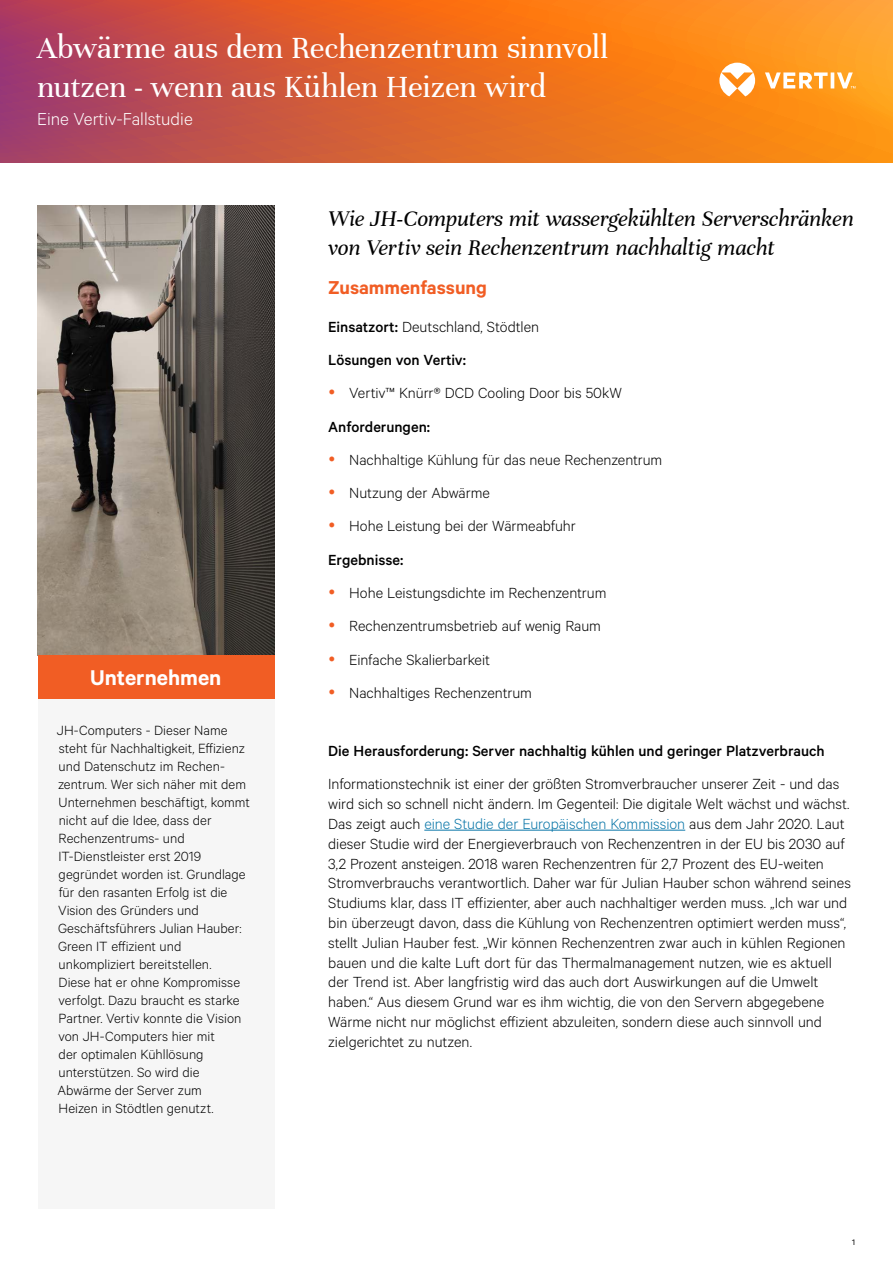
<style>
.page{position:relative;width:893px;height:1263px;background:#fff}
.page>*{position:absolute;margin:0;border:0;box-sizing:border-box;transform-origin:0 0}
.t1{font:33px/39.6px "Unna";letter-spacing:-.01em;color:#fff}
.t2{font:italic 24px/28.8px "Unna";letter-spacing:-.005em;color:#000}
.t3{font:600 24px "Calibre";color:#fff}
.t4{font:600 21px "Calibre";letter-spacing:-.005em;color:#f15d24}
.t5{font:300 19.5px "Calibre";color:#fff}
.t6{font:300 16.5px/19.8px "Calibre";letter-spacing:-.005em;color:#000}
.t7{font:500 16.5px/33.3px "Calibre";color:#000}
.t8{font:300 15px/18px "Calibre";color:#000}
.t9{font:9px "Calibre";color:#000}
.s1{font-weight:300}
.s2{color:#0976a8}
</style>
<div class="page">
<svg style="left:0;top:0;width:893px;height:162px;background:#de692f"></svg>
<svg style="left:719px;top:63px;width:136px;height:33px"></svg>
<img style="left:37px;top:205px;width:237px;height:450px">
<hr style="left:424px;top:830px;width:261px;height:1px;background:#0976a8">
<div style="left:38px;top:699px;width:236px;height:510px;background:#f6f6f6"></div>
<div style="left:38px;top:655px;width:236px;height:44px;background:#f15d24"></div>
<h1 class="t1" style="left:37px;top:28px;width:573px">Abwärme aus dem Rechenzentrum sinnvoll nutzen - wenn aus Kühlen Heizen wird</h1>
<p class="t5" style="left:37px;top:107px;width:157px">Eine Vertiv-Fallstudie</p>
<h2 class="t3" style="left:90px;top:663px;width:133px">Unternehmen</h2>
<p class="t8" style="left:57px;top:720px;width:194px">JH-Computers - Dieser Name steht für Nachhaltigkeit, Effizienz und Datenschutz im Rechen&shy;zentrum. Wer sich näher mit dem<br>Unternehmen beschäftigt, kommt nicht auf die Idee, dass der<br>Rechenzentrums- und<br>IT-Dienstleister erst 2019 gegründet worden ist. Grundlage für den rasanten Erfolg ist die<br>Vision des Gründers und<br>Geschäftsführers Julian Hauber:<br>Green IT effizient und unkompliziert bereitstellen.<br>Diese hat er ohne Kompromisse verfolgt. Dazu braucht es starke<br>Partner. Vertiv konnte die Vision von JH-Computers hier mit<br>der optimalen Kühllösung unterstützen. So wird die<br>Abwärme der Server zum<br>Heizen in Stödtlen genutzt.</p>
<h2 class="t2" style="left:328px;top:205px;width:527px">Wie JH-Computers mit wassergekühlten Serverschränken von Vertiv sein Rechenzentrum nachhaltig macht</h2>
<p class="t4" style="left:328px;top:275px;width:160px">Zusammenfassung</p>
<p class="t7" style="left:328px;top:309px;width:212px">Einsatzort: <span class="s1">Deutschland, Stödtlen<br></span>Lösungen von Vertiv:</p>
<p class="t6" style="left:349px;top:382px;width:274px">Vertiv™ Knürr® DCD Cooling Door bis 50kW</p>
<p class="t7" style="left:328px;top:409px;width:103px">Anforderungen:</p>
<p class="t6" style="left:349px;top:442px;width:315px;line-height:33.3px">Nachhaltige Kühlung für das neue Rechenzentrum<br>Nutzung der Abwärme<br>Hohe Leistung bei der Wärmeabfuhr</p>
<p class="t7" style="left:328px;top:542px;width:77px">Ergebnisse:</p>
<p class="t6" style="left:349px;top:575px;width:259px;line-height:33.3px">Hohe Leistungsdichte im Rechenzentrum Rechenzentrumsbetrieb auf wenig Raum Einfache Skalierbarkeit<br>Nachhaltiges Rechenzentrum</p>
<p class="t7" style="left:328px;top:734px;width:498px">Die Herausforderung: Server nachhaltig kühlen und geringer Platzverbrauch</p>
<p class="t6" style="left:328px;top:774px;width:524px">Informationstechnik ist einer der größten Stromverbraucher unserer Zeit - und das wird sich so schnell nicht ändern. Im Gegenteil: Die digitale Welt wächst und wächst.<br>Das zeigt auch <span class="s2">eine Studie der Europäischen Kommission</span> aus dem Jahr 2020. Laut dieser Studie wird der Energieverbrauch von Rechenzentren in der EU bis 2030 auf 3,2 Prozent ansteigen. 2018 waren Rechenzentren für 2,7 Prozent des EU-weiten Stromverbrauchs verantwortlich. Daher war für Julian Hauber schon während seines Studiums klar, dass IT effizienter, aber auch nachhaltiger werden muss. „Ich war und bin überzeugt davon, dass die Kühlung von Rechenzentren optimiert werden muss“, stellt Julian Hauber fest. „Wir können Rechenzentren zwar auch in kühlen Regionen bauen und die kalte Luft dort für das Thermalmanagement nutzen, wie es aktuell der Trend ist. Aber langfristig wird das auch dort Auswirkungen auf die Umwelt haben.“ Aus diesem Grund war es ihm wichtig, die von den Servern abgegebene Wärme nicht nur möglichst effizient abzuleiten, sondern diese auch sinnvoll und zielgerichtet zu nutzen.</p>
<p class="t9" style="left:852px;top:1236px;width:4px">1</p>
</div>
